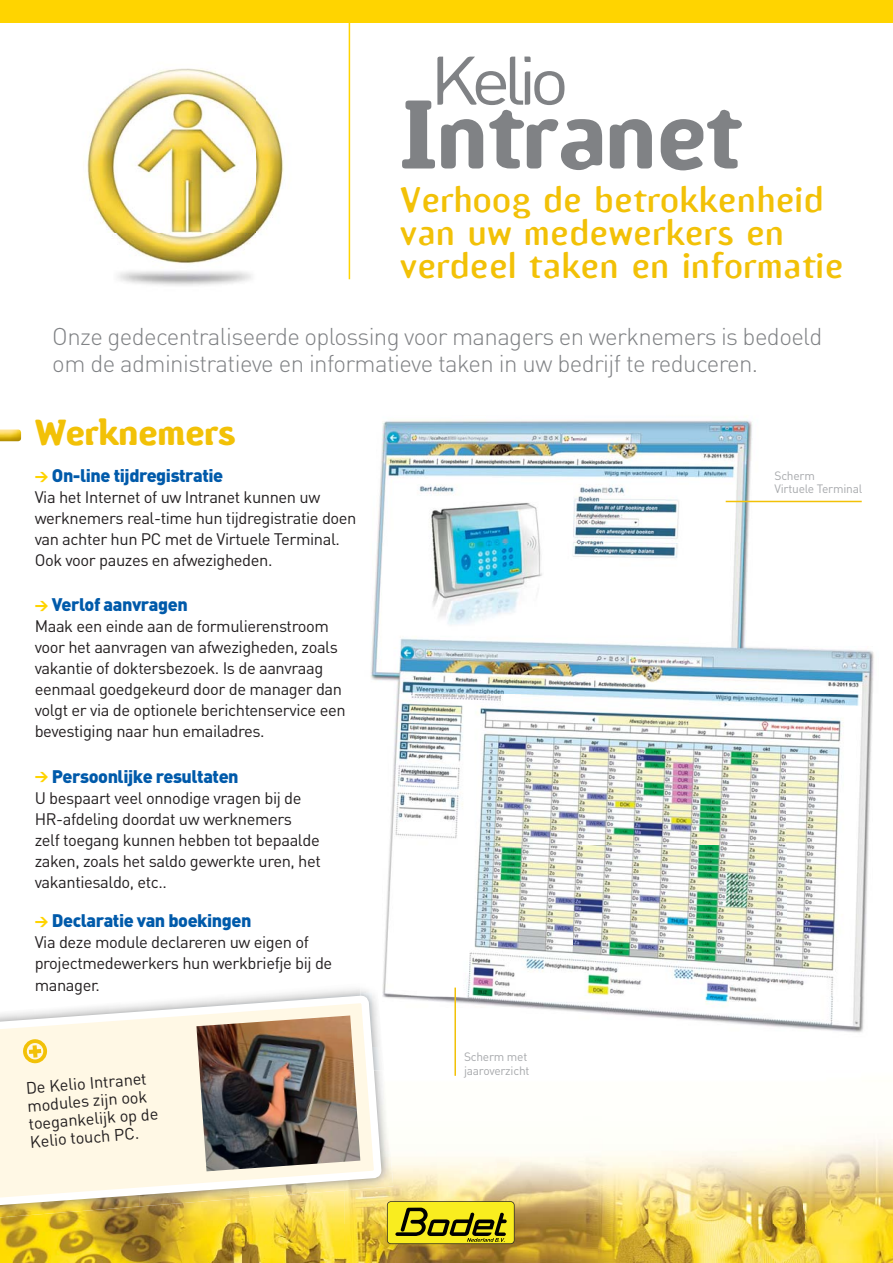
<style>
.page{position:relative;width:893px;height:1263px;background:#fff}
.page>*{position:absolute;margin:0;border:0;box-sizing:border-box;transform-origin:0 0}
.t1{font:700 91.65px "Amoebia";color:#808285}
.t2{font:34.2px "Amoebia Drop";color:#f2c107;scale:1.05 1}
.t3{font:33.75px/33.3px "Amoebia Sans";letter-spacing:.01em;color:#f2c107;scale:1.14 1}
.t4{font:300 24px/27px "DIN";letter-spacing:-.025em;color:#808285}
.t5{font:900 18px "DIN";letter-spacing:-.025em;color:#005aaa}
.t6{font:16.5px/21px "DIN";letter-spacing:-.025em;color:#231f20}
.t7{font:12px/13.5px "DIN";letter-spacing:-.02em;color:#a7a9ac}
.s1{font-family:"Amoebia Drop";font-weight:400}
.s2{font-size:13.5px;color:#ffd400}
</style>
<div class="page">
<img style="left:370px;top:420px;width:504px;height:577px">
<img style="left:385px;top:997px;width:479px;height:36px">
<img style="left:381px;top:1136px;width:511px;height:127px">
<div style="left:0;top:0;width:892px;height:23px;background:#ffd400"></div>
<hr style="left:348px;top:12px;width:2px;height:267px;background:#ffd400">
<svg style="left:437px;top:57px;width:127px;height:48px"></svg>
<img style="left:87px;top:68px;width:197px;height:218px">
<img style="left:381px;top:982px;width:1px;height:15px">
<img style="left:381px;top:1074px;width:12px;height:120px">
<svg style="left:0;top:803px;width:381px;height:460px"></svg>
<svg style="left:29px;top:1045px;width:12px;height:13px"></svg>
<div style="left:23px;top:1039px;width:24px;height:25px;border:4px solid #f2c107;border-radius:50%"></div>
<img style="left:196px;top:1016px;width:164px;height:155px">
<img style="left:0;top:430px;width:21px;height:11px">
<hr style="left:725px;top:501px;width:136px;height:1px;background:#f2c107">
<hr style="left:454px;top:988px;width:2px;height:88px;background:#f2c107">
<svg style="left:387px;top:1201px;width:127px;height:43px;background:#bab118"></svg>
<h1 class="t1" style="left:399px;top:86px;width:343px"><span class="s1">I</span>ntranet</h1>
<h3 class="t3" style="left:399px;top:185px;width:391px">Verhoog de betrokkenheid van uw medewerkers en verdeel taken en informatie</h3>
<h3 class="t4" style="left:52px;top:325px;width:771px">Onze gedecentraliseerde oplossing voor managers en werknemers is bedoeld om de administratieve en informatieve taken in uw bedrijf te reduceren.</h3>
<h2 class="t2" style="left:35px;top:419px;width:192px">Werknemers</h2>
<p class="t5" style="left:35px;top:469px;width:190px"><span class="s2">&gt;</span> On-line tijdregistratie</p>
<p class="t6" style="left:35px;top:489px;width:323px">Via het Internet of uw Intranet kunnen uw werknemers real-time hun tijdregistratie doen van achter hun PC met de Virtuele Terminal.<br>Ook voor pauzes en afwezigheden.</p>
<p class="t5" style="left:35px;top:598px;width:154px"><span class="s2">&gt;</span> Verlof aanvragen</p>
<p class="t6" style="left:35px;top:618px;width:312px">Maak een einde aan de formulierenstroom voor het aanvragen van afwezigheden, zoals vakantie of doktersbezoek. Is de aanvraag eenmaal goedgekeurd door de manager dan volgt er via de optionele berichtenservice een bevestiging naar hun emailadres.</p>
<p class="t5" style="left:35px;top:770px;width:205px"><span class="s2">&gt;</span> Persoonlijke resultaten</p>
<p class="t6" style="left:35px;top:789px;width:288px">U bespaart veel onnodige vragen bij de HR-afdeling doordat uw werknemers zelf toegang kunnen hebben tot bepaalde zaken, zoals het saldo gewerkte uren, het vakantiesaldo, etc..</p>
<p class="t5" style="left:35px;top:914px;width:218px"><span class="s2">&gt;</span> Declaratie van boekingen</p>
<p class="t6" style="left:35px;top:934px;width:299px">Via deze module declareren uw eigen of projectmedewerkers hun werkbriefje bij de manager.</p>
<p class="t6" style="left:25px;top:1081px;width:132px;line-height:18px;rotate:-5deg">De Kelio Intranet modules zijn ook toegankelijk op de<br>Kelio touch PC.</p>
<p class="t7" style="left:464px;top:1051px;width:67px">Scherm met jaaroverzicht</p>
<p class="t7" style="left:774px;top:470px;width:89px">Scherm<br>Virtuele Terminal</p>
</div>
